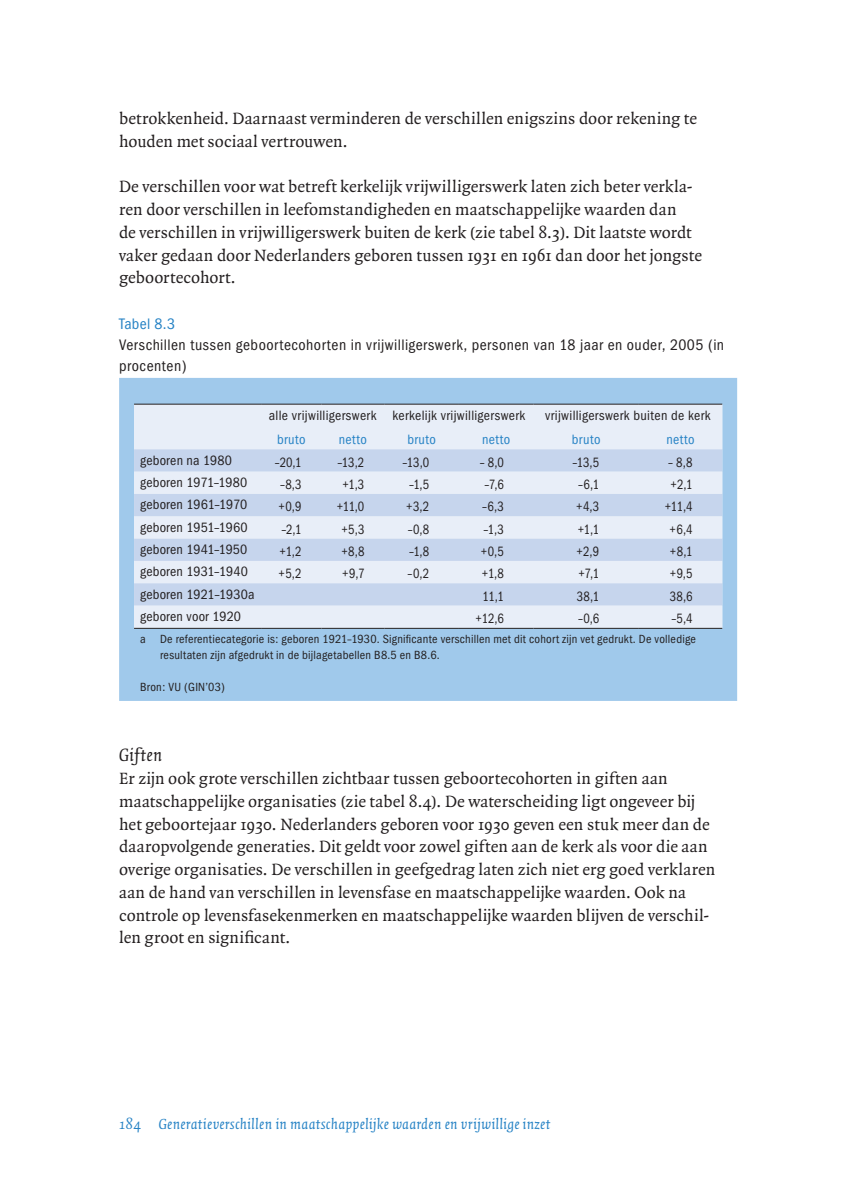
<style>
.page{position:relative;width:844px;height:1191px;background:#fff}
.page>*{position:absolute;margin:0;border:0;box-sizing:border-box;transform-origin:0 0}
.t1{font:italic 19.25px "Quadraat";letter-spacing:.025em;color:#231f20}
.t2{font:17.5px/22.8px "Quadraat";letter-spacing:.005em;color:#231f20}
.t3{font:condensed 15.75px/21px "Franklin Gothic";letter-spacing:.03em;color:#231f20}
.t4{font:italic 15.75px "Quadraat";letter-spacing:.015em;color:#2783c5}
.t5{font:condensed 15.75px "Franklin Gothic";letter-spacing:.015em;color:#2783c5}
.t6{font:condensed 14px "Franklin Gothic";letter-spacing:.015em;color:#231f20}
.t7{font:condensed 14px "Franklin Gothic";letter-spacing:.015em;color:#231f20;scale:.9 1}
.t8{font:condensed 14px "Franklin Gothic";letter-spacing:.035em;color:#2783c5}
.t9{font:condensed 12.25px/17px "Franklin Gothic";letter-spacing:.02em;color:#231f20}
</style>
<div class="page">
<div style="left:119px;top:378px;width:618px;height:323px;background:#a0c9eb"></div>
<div style="left:134px;top:405px;width:588px;height:223px;background:#e8eef8"></div>
<svg style="left:134px;top:449px;width:588px;height:156px;background:#d4dff1"></svg>
<hr style="left:134px;top:628px;width:127px;height:1px;background:#231f20">
<hr style="left:261px;top:628px;width:60px;height:1px;background:#231f20">
<hr style="left:321px;top:628px;width:63px;height:1px;background:#231f20">
<hr style="left:384px;top:628px;width:75px;height:1px;background:#231f20">
<hr style="left:459px;top:628px;width:74px;height:1px;background:#231f20">
<hr style="left:533px;top:628px;width:105px;height:1px;background:#231f20">
<hr style="left:638px;top:628px;width:84px;height:1px;background:#231f20">
<hr style="left:134px;top:404px;width:127px;height:1px;background:#231f20">
<hr style="left:261px;top:404px;width:60px;height:1px;background:#231f20">
<hr style="left:321px;top:404px;width:63px;height:1px;background:#231f20">
<hr style="left:384px;top:404px;width:75px;height:1px;background:#231f20">
<hr style="left:459px;top:404px;width:74px;height:1px;background:#231f20">
<hr style="left:533px;top:404px;width:105px;height:1px;background:#231f20">
<hr style="left:638px;top:404px;width:84px;height:1px;background:#231f20">
<p class="t2" style="left:119px;top:108px;width:579px">betrokkenheid. Daarnaast verminderen de verschillen enigszins door rekening te houden met sociaal vertrouwen.</p>
<p class="t2" style="left:119px;top:176px;width:584px">De verschillen voor wat betreft kerkelijk vrijwilligerswerk laten zich beter verkla&shy;ren door verschillen in leefomstandigheden en maatschappelijke waarden dan<br>de verschillen in vrijwilligerswerk buiten de kerk (zie tabel 8.3). Dit laatste wordt vaker gedaan door Nederlanders geboren tussen 1931 en 1961 dan door het jongste geboortecohort.</p>
<p class="t5" style="left:119px;top:315px;width:57px">Tabel 8.3</p>
<p class="t3" style="left:119px;top:334px;width:606px">Verschillen tussen geboortecohorten in vrijwilligerswerk, personen van 18 jaar en ouder, 2005 (in procenten)</p>
<p class="t6" style="left:269px;top:407px;width:258px">alle vrijwilligerswerk kerkelijk vrijwilligerswerk</p>
<p class="t6" style="left:545px;top:407px;width:167px">vrijwilligerswerk buiten de kerk</p>
<p class="t8" style="left:277px;top:432px;width:30px">bruto</p>
<p class="t8" style="left:338px;top:432px;width:30px">netto</p>
<p class="t8" style="left:407px;top:432px;width:30px">bruto</p>
<p class="t8" style="left:482px;top:432px;width:30px">netto</p>
<p class="t8" style="left:572px;top:432px;width:30px">bruto</p>
<p class="t8" style="left:666px;top:432px;width:30px">netto</p>
<p class="t6" style="left:140px;top:452px;width:93px">geboren na 1980</p>
<p class="t7" style="left:275px;top:454px;width:31px">–20,1</p>
<p class="t7" style="left:337px;top:454px;width:31px">–13,2</p>
<p class="t7" style="left:402px;top:454px;width:31px">–13,0</p>
<p class="t7" style="left:479px;top:454px;width:28px">– 8,0</p>
<p class="t7" style="left:572px;top:454px;width:31px">–13,5</p>
<p class="t7" style="left:668px;top:454px;width:28px">– 8,8</p>
<p class="t6" style="left:140px;top:474px;width:109px">geboren 1971–1980</p>
<p class="t7" style="left:280px;top:476px;width:25px">–8,3</p>
<p class="t7" style="left:342px;top:476px;width:26px">+1,3</p>
<p class="t7" style="left:409px;top:476px;width:24px">–1,5</p>
<p class="t7" style="left:484px;top:476px;width:23px">–7,6</p>
<p class="t7" style="left:578px;top:476px;width:25px">–6,1</p>
<p class="t7" style="left:670px;top:476px;width:26px">+2,1</p>
<p class="t6" style="left:140px;top:497px;width:108px">geboren 1961–1970</p>
<p class="t7" style="left:278px;top:499px;width:27px">+0,9</p>
<p class="t7" style="left:336px;top:499px;width:32px">+11,0</p>
<p class="t7" style="left:406px;top:499px;width:27px">+3,2</p>
<p class="t7" style="left:482px;top:499px;width:25px">–6,3</p>
<p class="t7" style="left:576px;top:499px;width:27px">+4,3</p>
<p class="t7" style="left:664px;top:499px;width:32px">+11,4</p>
<p class="t6" style="left:140px;top:519px;width:109px">geboren 1951–1960</p>
<p class="t7" style="left:281px;top:521px;width:24px">–2,1</p>
<p class="t7" style="left:341px;top:521px;width:27px">+5,3</p>
<p class="t7" style="left:407px;top:521px;width:25px">–0,8</p>
<p class="t7" style="left:483px;top:521px;width:24px">–1,3</p>
<p class="t7" style="left:577px;top:521px;width:25px">+1,1</p>
<p class="t7" style="left:669px;top:521px;width:27px">+6,4</p>
<p class="t6" style="left:140px;top:541px;width:109px">geboren 1941–1950</p>
<p class="t7" style="left:279px;top:543px;width:26px">+1,2</p>
<p class="t7" style="left:341px;top:543px;width:27px">+8,8</p>
<p class="t7" style="left:409px;top:543px;width:24px">–1,8</p>
<p class="t7" style="left:480px;top:543px;width:27px">+0,5</p>
<p class="t7" style="left:576px;top:543px;width:27px">+2,9</p>
<p class="t7" style="left:669px;top:543px;width:27px">+8,1</p>
<p class="t6" style="left:140px;top:564px;width:109px">geboren 1931–1940</p>
<p class="t7" style="left:278px;top:566px;width:27px">+5,2</p>
<p class="t7" style="left:342px;top:566px;width:26px">+9,7</p>
<p class="t7" style="left:407px;top:566px;width:25px">–0,2</p>
<p class="t7" style="left:481px;top:566px;width:26px">+1,8</p>
<p class="t7" style="left:578px;top:566px;width:24px">+7,1</p>
<p class="t7" style="left:669px;top:566px;width:27px">+9,5</p>
<p class="t6" style="left:140px;top:586px;width:116px">geboren 1921–1930a</p>
<p class="t7" style="left:482px;top:588px;width:25px">11,1</p>
<p class="t7" style="left:576px;top:588px;width:26px">38,1</p>
<p class="t7" style="left:669px;top:588px;width:26px">38,6</p>
<p class="t6" style="left:140px;top:608px;width:102px">geboren voor 1920</p>
<p class="t7" style="left:475px;top:610px;width:33px">+12,6</p>
<p class="t7" style="left:578px;top:610px;width:25px">–0,6</p>
<p class="t7" style="left:671px;top:610px;width:25px">–5,4</p>
<p class="t9" style="left:160px;top:630px;width:537px;text-indent:-20px">a De referentiecategorie is: geboren 1921–1930. Significante verschillen met dit cohort zijn vet gedrukt. De volledige resultaten zijn afgedrukt in de bijlagetabellen B8.5 en B8.6.</p>
<p class="t9" style="left:140px;top:678px;width:86px">Bron: VU (GIN’03)</p>
<p class="t1" style="left:119px;top:745px;width:45px">Giften</p>
<p class="t2" style="left:119px;top:767px;width:597px">Er zijn ook grote verschillen zichtbaar tussen geboortecohorten in giften aan maatschappelijke organisaties (zie tabel 8.4). De waterscheiding ligt ongeveer bij het geboortejaar 1930. Nederlanders geboren voor 1930 geven een stuk meer dan de daaropvolgende generaties. Dit geldt voor zowel giften aan de kerk als voor die aan overige organisaties. De verschillen in geefgedrag laten zich niet erg goed verklaren aan de hand van verschillen in levensfase en maatschappelijke waarden. Ook na controle op levensfasekenmerken en maatschappelijke waarden blijven de verschil&shy;len groot en significant.</p>
<p class="t4" style="left:119px;top:1116px;width:432px">184 Generatieverschillen in maatschappelijke waarden en vrijwillige inzet</p>
</div>
